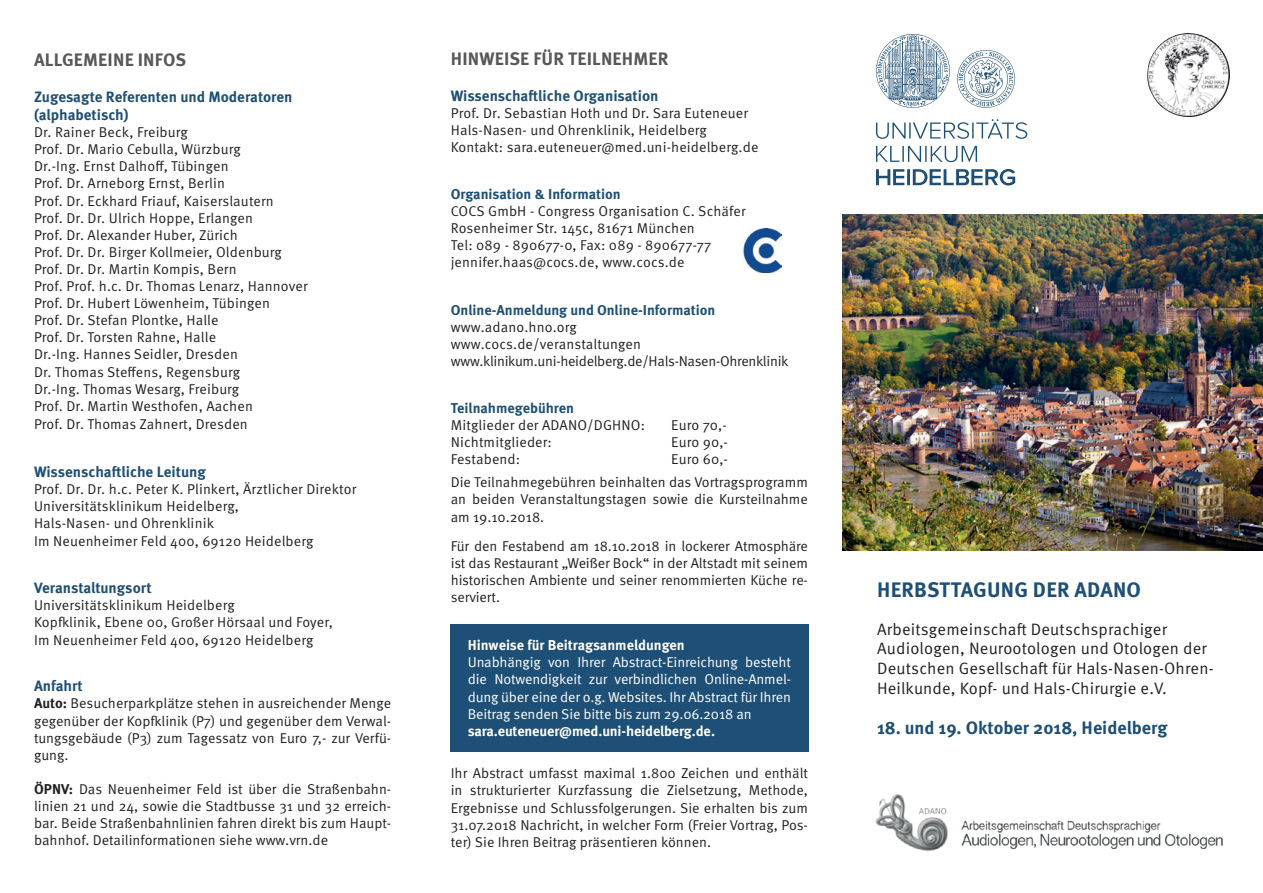
<style>
.page{position:relative;width:1263px;height:893px;background:#fff}
.page>*{position:absolute;margin:0;border:0;box-sizing:border-box;transform-origin:0 0}
.t1{font:700 21px "Meta OT";letter-spacing:.01em;color:#1e4f76}
.t2{font:700 18px "Meta OT";letter-spacing:.01em;color:#57585a}
.t3{font:700 18px "Meta OT";color:#1e4f76}
.t4{font:16.5px/19.8px "Meta OT Norm";letter-spacing:.01em;color:#231f20}
.t5{font:700 15px/18px "Meta OT";color:#1e4f76}
.t6{font:14.25px/17.1px "Meta OT Norm";letter-spacing:.005em;color:#231f20}
.t7{font:14.25px/17.1px "Meta OT Norm";letter-spacing:-.01em;color:#fff;text-align:justify}
.t8{font:14.25px/17.1px "Meta OT Norm";letter-spacing:-.02em;color:#231f20}
.t9{font:700 14.25px "Meta OT";color:#1e4f76}
.t10{font:700 14.25px "Meta OT";letter-spacing:-.01em;color:#fff}
.s1{font-family:"Meta OT";font-weight:700}
</style>
<div class="page">
<div style="left:451px;top:624px;width:358px;height:128px;background:#1e4f76"></div>
<svg style="left:876px;top:169px;width:139px;height:17px"></svg>
<svg style="left:876px;top:146px;width:101px;height:16px"></svg>
<svg style="left:876px;top:119px;width:151px;height:20px"></svg>
<svg style="left:957px;top:50px;width:58px;height:58px"></svg>
<svg style="left:876px;top:34px;width:74px;height:74px"></svg>
<img style="left:842px;top:215px;width:421px;height:335px">
<img style="left:875px;top:794px;width:348px;height:57px">
<img style="left:1147px;top:33px;width:83px;height:84px">
<img style="left:743px;top:228px;width:38px;height:44px">
<p class="t2" style="left:34px;top:48px;width:154px">ALLGEMEINE INFOS</p>
<p class="t5" style="left:34px;top:88px;width:260px">Zugesagte Referenten und Moderatoren (alphabetisch)</p>
<p class="t6" style="left:34px;top:124px;width:275px">Dr. Rainer Beck, Freiburg<br>Prof. Dr. Mario Cebulla, Würzburg<br>Dr.-Ing. Ernst Dalhoff, Tübingen<br>Prof. Dr. Arneborg Ernst, Berlin<br>Prof. Dr. Eckhard Friauf, Kaiserslautern<br>Prof. Dr. Dr. Ulrich Hoppe, Erlangen<br>Prof. Dr. Alexander Huber, Zürich<br>Prof. Dr. Dr. Birger Kollmeier, Oldenburg Prof. Dr. Dr. Martin Kompis, Bern<br>Prof. Prof. h.c. Dr. Thomas Lenarz, Hannover Prof. Dr. Hubert Löwenheim, Tübingen<br>Prof. Dr. Stefan Plontke, Halle<br>Prof. Dr. Torsten Rahne, Halle<br>Dr.-Ing. Hannes Seidler, Dresden<br>Dr. Thomas Steffens, Regensburg<br>Dr.-Ing. Thomas Wesarg, Freiburg<br>Prof. Dr. Martin Westhofen, Aachen<br>Prof. Dr. Thomas Zahnert, Dresden</p>
<p class="t5" style="left:34px;top:463px;width:173px">Wissenschaftliche Leitung</p>
<p class="t6" style="left:34px;top:480px;width:324px">Prof. Dr. Dr. h.c. Peter K. Plinkert, Ärztlicher Direktor Universitätsklinikum Heidelberg,<br>Hals-Nasen- und Ohrenklinik<br>Im Neuenheimer Feld 400, 69120 Heidelberg</p>
<p class="t5" style="left:34px;top:579px;width:119px">Veranstaltungsort</p>
<p class="t6" style="left:34px;top:596px;width:300px;line-height:17.5px">Universitätsklinikum Heidelberg<br>Kopfklinik, Ebene 00, Großer Hörsaal und Foyer,<br>Im Neuenheimer Feld 400, 69120 Heidelberg</p>
<p class="t5" style="left:34px;top:677px;width:50px">Anfahrt</p>
<p class="t6" style="left:34px;top:695px;width:359px;text-align:justify"><span class="s1">Auto:</span> Besucherparkplätze stehen in ausreichender Menge gegenüber der Kopfklinik (P7) und gegenüber dem Verwal&shy;tungsgebäude (P3) zum Tagessatz von Euro 7,- zur Verfü&shy;gung.</p>
<p class="t6" style="left:34px;top:781px;width:359px;text-align:justify"><span class="s1">ÖPNV:</span> Das Neuenheimer Feld ist über die Straßenbahn&shy;linien 21 und 24, sowie die Stadtbusse 31 und 32 erreich&shy;bar. Beide Straßenbahnlinien fahren direkt bis zum Haupt&shy;bahnhof. Detailinformationen siehe www.vrn.de</p>
<p class="t2" style="left:451px;top:47px;width:219px">HINWEISE FÜR TEILNEHMER</p>
<p class="t5" style="left:451px;top:87px;width:209px">Wissenschaftliche Organisation</p>
<p class="t6" style="left:451px;top:104px;width:309px">Prof. Dr. Sebastian Hoth und Dr. Sara Euteneuer<br>Hals-Nasen- und Ohrenklinik, Heidelberg<br>Kontakt: sara.euteneuer@med.uni-heidelberg.de</p>
<p class="t9" style="left:451px;top:185px;width:172px">Organisation &amp; Information</p>
<p class="t6" style="left:451px;top:203px;width:296px">COCS GmbH - Congress Organisation C. Schäfer Rosenheimer Str. 145c, 81671 München<br>Tel: 089 - 890677-0, Fax: 089 - 890677-77 jennifer.haas@cocs.de, www.cocs.de</p>
<p class="t9" style="left:451px;top:301px;width:266px">Online-Anmeldung und Online-Information</p>
<p class="t8" style="left:451px;top:318px;width:339px">www.adano.hno.org<br>www.cocs.de/veranstaltungen www.klinikum.uni-heidelberg.de/Hals-Nasen-Ohrenklinik</p>
<p class="t9" style="left:451px;top:399px;width:125px">Teilnahmegebühren</p>
<p class="t6" style="left:451px;top:417px;width:196px">Mitglieder der ADANO/DGHNO:</p>
<p class="t6" style="left:671px;top:417px;width:57px">Euro 70,-</p>
<p class="t6" style="left:451px;top:434px;width:103px">Nichtmitglieder:</p>
<p class="t6" style="left:671px;top:434px;width:58px">Euro 90,-</p>
<p class="t6" style="left:451px;top:451px;width:71px">Festabend:</p>
<p class="t6" style="left:451px;top:448px;width:359px;line-height:23.1px;text-indent:221px">Euro 60,-<br>Die Teilnahmegebühren beinhalten das Vortragsprogramm</p>
<p class="t6" style="left:451px;top:491px;width:359px">an beiden Veranstaltungstagen sowie die Kursteilnahme am 19.10.2018.</p>
<p class="t6" style="left:451px;top:537px;width:359px;text-align:justify">Für den Festabend am 18.10.2018 in lockerer Atmosphäre ist das Restaurant „Weißer Bock“ in der Altstadt mit seinem historischen Ambiente und seiner renommierten Küche re&shy;serviert.</p>
<p class="t10" style="left:468px;top:636px;width:219px">Hinweise für Beitragsanmeldungen</p>
<p class="t7" style="left:468px;top:654px;width:325px">Unabhängig von Ihrer Abstract-Einreichung besteht die Notwendigkeit zur verbindlichen Online-Anmel&shy;dung über eine der o.g. Websites. Ihr Abstract für Ihren Beitrag senden Sie bitte bis zum 29.06.2018 an</p>
<p class="t10" style="left:468px;top:722px;width:249px">sara.euteneuer@med.uni-heidelberg.de.</p>
<p class="t6" style="left:451px;top:765px;width:359px;text-align:justify">Ihr Abstract umfasst maximal 1.800 Zeichen und enthält in strukturierter Kurzfassung die Zielsetzung, Methode, Ergebnisse und Schlussfolgerungen. Sie erhalten bis zum 31.07.2018 Nachricht, in welcher Form (Freier Vortrag, Pos&shy;ter) Sie Ihren Beitrag präsentieren können.</p>
<h1 class="t1" style="left:877px;top:576px;width:265px">HERBSTTAGUNG DER ADANO</h1>
<p class="t4" style="left:877px;top:619px;width:338px">Arbeitsgemeinschaft Deutschsprachiger Audiologen, Neurootologen und Otologen der Deutschen Gesellschaft für Hals-Nasen-Ohren-Heilkunde, Kopf- und Hals-Chirurgie e.V.</p>
<p class="t3" style="left:877px;top:716px;width:292px">18. und 19. Oktober 2018, Heidelberg</p>
</div>
